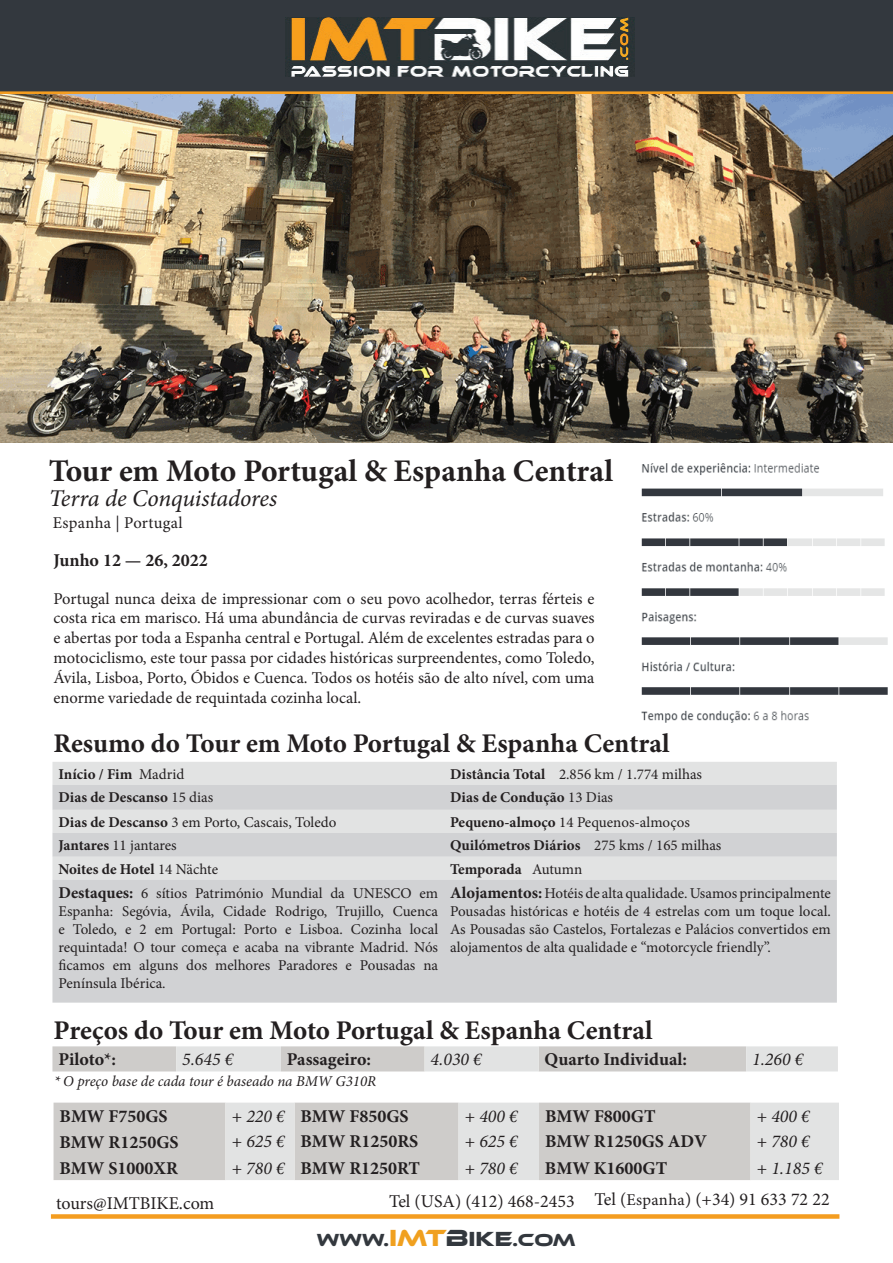
<style>
.page{position:relative;width:893px;height:1263px;background:#fff}
.page>*{position:absolute;margin:0;border:0;box-sizing:border-box;transform-origin:0 0}
.t1{font:700 31.5px "Minion Pro";letter-spacing:-.005em;color:#231f20}
.t2{font:700 27px "Minion Pro";color:#231f20}
.t3{font:italic 24px "Minion Pro";letter-spacing:-.01em;color:#231f20}
.t4{font:700 18px "Minion Pro";color:#231f20}
.t5{font:18px "Minion Pro";color:#231f20}
.t6{font:italic 18px "Minion Pro";color:#231f20}
.t7{font:18px "Ethnocentric Rg";color:#33383e}
.t8{font:16.5px/19.8px "Minion Pro";color:#231f20;text-align:justify}
.t9{font:16.5px "Minion Pro";letter-spacing:.02em;color:#231f20}
.t10{font:15px/18px "Minion Pro";color:#231f20;text-align:justify}
.t11{font:700 15px "Minion Pro";color:#231f20}
.t12{font:italic 15px "Minion Pro";letter-spacing:-.005em;color:#231f20}
.s1{font-weight:400}
.s2{font-weight:700}
.s3{font-weight:700;font-size:16.5px}
.s4{font-weight:400;font-style:italic}
.s5{font-size:16.5px}
.s6{font-size:24px;color:#f0a01f}
.s7{font-size:24px}
.s8{font-size:21px}
</style>
<div class="page">
<div style="left:0;top:0;width:893px;height:94px;background:#33383e"></div>
<hr style="left:0;top:91px;width:893px;height:3px;background:#f49d20">
<div style="left:51px;top:1214px;width:788px;height:5px;background:#f49d20"></div>
<svg style="left:52px;top:1046px;width:786px;height:25px"></svg>
<img style="left:286px;top:18px;width:348px;height:58px">
<div style="left:54px;top:1102px;width:171px;height:78px;background:#ceccca"></div>
<svg style="left:225px;top:1102px;width:614px;height:78px;fill:#ceccca"></svg>
<img style="left:0;top:94px;width:893px;height:349px">
<div style="left:52px;top:762px;width:785px;height:71px;background:#e2e3e3"></div>
<div style="left:52px;top:785px;width:785px;height:25px;background:#d1d2d4"></div>
<svg style="left:52px;top:833px;width:785px;height:170px;fill:#d1d2d4"></svg>
<img style="left:641px;top:463px;width:247px;height:260px">
<h1 class="t1" style="left:49px;top:448px;width:566px">Tour em Moto Portugal &amp; Espanha Central</h1>
<h3 class="t3" style="left:49px;top:482px;width:230px">Terra de Conquistadores</h3>
<p class="t9" style="left:53px;top:512px;width:131px">Espanha | Portugal</p>
<p class="t4" style="left:54px;top:548px;width:156px">Junho 12 — 26, 2022</p>
<p class="t8" style="left:54px;top:588px;width:543px">Portugal nunca deixa de impressionar com o seu povo acolhedor, terras férteis e costa rica em marisco. Há uma abundância de curvas reviradas e de curvas suaves e abertas por toda a Espanha central e Portugal. Além de excelentes estradas para o motociclismo, este tour passa por cidades históricas surpreendentes, como Toledo, Ávila, Lisboa, Porto, Óbidos e Cuenca. Todos os hotéis são de alto nível, com uma enorme variedade de requintada cozinha local.</p>
<h2 class="t2" style="left:54px;top:724px;width:618px">Resumo do Tour em Moto Portugal &amp; Espanha Central</h2>
<p class="t11" style="left:58px;top:763px;width:127px">Início / Fim <span class="s1">Madrid</span></p>
<p class="t10" style="left:450px;top:765px;width:253px"><span class="s2">Distância Total</span> 2.856 km / 1.774 milhas</p>
<p class="t11" style="left:58px;top:786px;width:156px">Dias de Descanso <span class="s1">15 dias</span></p>
<p class="t11" style="left:450px;top:786px;width:164px">Dias de Condução <span class="s1">13 Dias</span></p>
<p class="t10" style="left:58px;top:813px;width:279px"><span class="s2">Dias de Descanso</span> 3 em Porto, Cascais, Toledo</p>
<p class="t10" style="left:450px;top:813px;width:241px"><span class="s2">Pequeno-almoço</span> 14 Pequenos-almoços</p>
<p class="t10" style="left:58px;top:836px;width:120px"><span class="s2">Jantares</span> 11 jantares</p>
<p class="t11" style="left:450px;top:834px;width:273px">Quilómetros Diários <span class="s1">275 kms / 165 milhas</span></p>
<p class="t11" style="left:58px;top:858px;width:161px">Noites de Hotel <span class="s1">14 Nächte</span></p>
<p class="t11" style="left:450px;top:858px;width:134px">Temporada <span class="s1">Autumn</span></p>
<p class="t10" style="left:58px;top:884px;width:381px"><span class="s3">Destaques:</span> 6 sítios Património Mundial da UNESCO em Espanha: Segóvia, Ávila, Cidade Rodrigo, Trujillo, Cuenca e Toledo, e 2 em Portugal: Porto e Lisboa. Cozinha local requintada! O tour começa e acaba na vibrante Madrid. Nós ficamos em alguns dos melhores Paradores e Pousadas na Península Ibérica.</p>
<p class="t10" style="left:450px;top:884px;width:382px"><span class="s3">Alojamentos:</span>Hotéis de alta qualidade. Usamos principalmente Pousadas históricas e hotéis de 4 estrelas com um toque local.<br>As Pousadas são Castelos, Fortalezas e Palácios convertidos em alojamentos de alta qualidade e “motorcycle friendly”.</p>
<h2 class="t2" style="left:54px;top:1011px;width:601px">Preços do Tour em Moto Portugal &amp; Espanha Central</h2>
<p class="t4" style="left:58px;top:1047px;width:59px">Piloto*:</p>
<p class="t6" style="left:182px;top:1047px;width:53px">5.645 €</p>
<p class="t4" style="left:287px;top:1047px;width:86px">Passageiro:</p>
<p class="t6" style="left:431px;top:1047px;width:53px">4.030 €</p>
<p class="t4" style="left:545px;top:1047px;width:144px">Quarto Individual:</p>
<p class="t6" style="left:752px;top:1047px;width:53px">1.260 €</p>
<p class="t12" style="left:54px;top:1071px;width:324px">* O preço base de cada tour é baseado na BMW G310R</p>
<p class="t4" style="left:60px;top:1103px;width:110px">BMW F750GS</p>
<p class="t4" style="left:231px;top:1103px;width:179px"><span class="s4">+ 220 €</span> BMW F850GS</p>
<p class="t6" style="left:465px;top:1104px;width:55px">+ 400 €</p>
<p class="t4" style="left:545px;top:1103px;width:112px">BMW F800GT</p>
<p class="t6" style="left:756px;top:1104px;width:55px">+ 400 €</p>
<p class="t4" style="left:60px;top:1129px;width:121px">BMW R1250GS</p>
<p class="t4" style="left:231px;top:1128px;width:188px"><span class="s4">+ 625 €</span> BMW R1250RS</p>
<p class="t6" style="left:464px;top:1129px;width:55px">+ 625 €</p>
<p class="t4" style="left:545px;top:1128px;width:163px">BMW R1250GS ADV</p>
<p class="t6" style="left:756px;top:1129px;width:55px">+ 780 €</p>
<p class="t4" style="left:59px;top:1155px;width:120px">BMW S1000XR</p>
<p class="t4" style="left:231px;top:1155px;width:190px"><span class="s4">+ 780 €</span> BMW R1250RT</p>
<p class="t6" style="left:464px;top:1156px;width:55px">+ 780 €</p>
<p class="t4" style="left:545px;top:1155px;width:124px">BMW K1600GT</p>
<p class="t6" style="left:756px;top:1156px;width:68px">+ 1.185 €</p>
<p class="t5" style="left:56px;top:1191px;width:160px">tours@IMTBIKE.com</p>
<p class="t5" style="left:389px;top:1189px;width:442px">Tel (USA) (412) 468-2453 Tel (<span class="s5">Espanha</span>) (+34) 91 633 72 22</p>
<p class="t7" style="left:317px;top:1229px;width:260px">WWW.<span class="s6">IMT</span><span class="s7">B</span><span class="s8">IKE</span>.COM</p>
</div>
